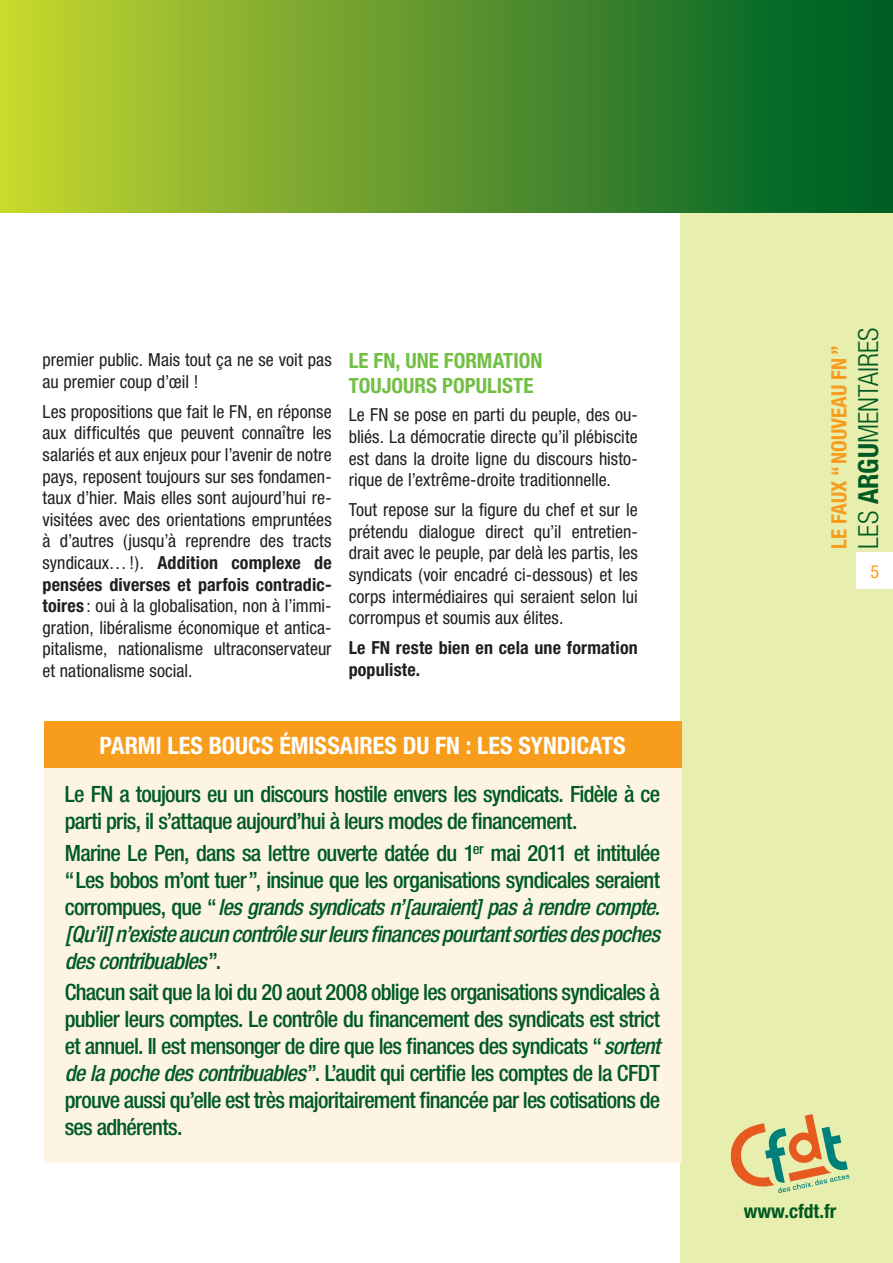
<style>
.page{position:relative;width:893px;height:1263px;background:#fff}
.page>*{position:absolute;margin:0;border:0;box-sizing:border-box;transform-origin:0 0}
.t1{font:300 condensed 27.75px "Helvetica Neue";color:#005b22}
.t2{font:700 condensed 24px "Helvetica Neue";letter-spacing:-.005em;color:#fff}
.t3{font:500 condensed 22.5px/27px "Helvetica Neue";letter-spacing:-.035em;color:#005b22;text-align:justify}
.t4{font:700 condensed 21px/25.2px "Helvetica Neue";color:#71bf44}
.t5{font:700 condensed 21px "Helvetica Neue";color:#f89c1c}
.t6{font:700 condensed 19.5px "Helvetica Neue";color:#005b22}
.t7{font:condensed 18px/21.6px "Helvetica Neue";color:#231f20;text-align:justify}
.t8{font:700 condensed 18px/21.6px "Helvetica Neue";letter-spacing:.01em;color:#231f20}
.t9{font:condensed 18px "Helvetica Neue";color:#f89c1c}
.s1{font-weight:700}
.s2{font-style:italic}
</style>
<div class="page">
<div style="left:680px;top:0;width:213px;height:1263px;background:#e7eeae"></div>
<div style="left:0;top:0;width:893px;height:213px;background:linear-gradient(to right,#c8d531,#005928)"></div>
<div style="left:857px;top:553px;width:36px;height:36px;background:#fff"></div>
<svg style="left:730px;top:1114px;width:120px;height:79px"></svg>
<div style="left:44px;top:763px;width:637px;height:399px;background:#fef4e4"></div>
<div style="left:44px;top:721px;width:637px;height:47px;background:#f89c1c"></div>
<p class="t7" style="left:43px;top:349px;width:291px">premier public. Mais tout ça ne se voit pas au premier coup d’œil !</p>
<p class="t7" style="left:43px;top:400px;width:291px">Les propositions que fait le FN, en réponse aux difficultés que peuvent connaître les salariés et aux enjeux pour l’avenir de notre pays, reposent toujours sur ses fondamen&shy;taux d’hier. Mais elles sont aujourd’hui re&shy;visitées avec des orientations empruntées à d’autres (jusqu’à reprendre des tracts syndicaux…!). <span class="s1">Addition complexe de pensées diverses et parfois contradic&shy;toires</span> : oui à la globalisation, non à l’immi&shy;gration, libéralisme économique et antica&shy;pitalisme, nationalisme ultraconservateur et nationalisme social.</p>
<p class="t4" style="left:349px;top:348px;width:195px">Le FN, une formation toujours</p>
<p class="t4" style="left:442px;top:373px;width:34px">populist</p>
<p class="t4" style="left:523px;top:373px;width:12px">e</p>
<p class="t7" style="left:349px;top:404px;width:291px">Le FN se pose en parti du peuple, des ou&shy;bliés. La démocratie directe qu’il plébiscite est dans la droite ligne du discours histo&shy;rique de l’extrême-droite traditionnelle.</p>
<p class="t7" style="left:349px;top:499px;width:291px">Tout repose sur la figure du chef et sur le prétendu dialogue direct qu’il entretien&shy;drait avec le peuple, par delà les partis, les syndicats (voir encadré ci-dessous) et les corps intermédiaires qui seraient selon lui corrompus et soumis aux élites.</p>
<p class="t8" style="left:349px;top:637px;width:291px">Le FN reste bien en cela une formation populiste.</p>
<h2 class="t2" style="left:100px;top:730px;width:515px">PARMI LES BOUCS ÉM ISSAIRES DU FN : LEs SYNDICAts</h2>
<p class="t3" style="left:65px;top:781px;width:597px">Le FN a toujours eu un discours hostile envers les syndicats. Fidèle à ce parti pris, il s’attaque aujourd’hui à leurs modes de financement.</p>
<p class="t3" style="left:65px;top:839px;width:597px">Marine Le Pen, dans sa lettre ouverte datée du 1<sup>er</sup> mai 2011 et intitulée “Les bobos m’ont tuer”, insinue que les organisations syndicales seraient corrompues, que “<span class="s2">les grands syndicats n’[auraient] pas à rendre compte. [Qu’il] n’existe aucun contrôle sur leurs finances pourtant sorties des poches des contribuables</span>”.</p>
<p class="t3" style="left:65px;top:978px;width:597px">Chacun sait que la loi du 20 aout 2008 oblige les organisations syndicales à publier leurs comptes. Le contrôle du financement des syndicats est strict et annuel. Il est mensonger de dire que les finances des syndicats “<span class="s2">sortent de la poche des contribuables</span>”. L’audit qui certifie les comptes de la CFDT prouve aussi qu’elle est très majoritairement financée par les cotisations de ses adhérents.</p>
<p class="t5" style="left:826px;top:549px;width:204px;rotate:-90deg">Le faux “nouveau FN ”</p>
<h1 class="t1" style="left:852px;top:549px;width:222px;rotate:-90deg">LES <span class="s1">ARGU</span>MENTAIRES</h1>
<p class="t9" style="left:871px;top:561px;width:10px">5</p>
<p class="t6" style="left:744px;top:1200px;width:94px">www.cfdt.fr</p>
</div>
